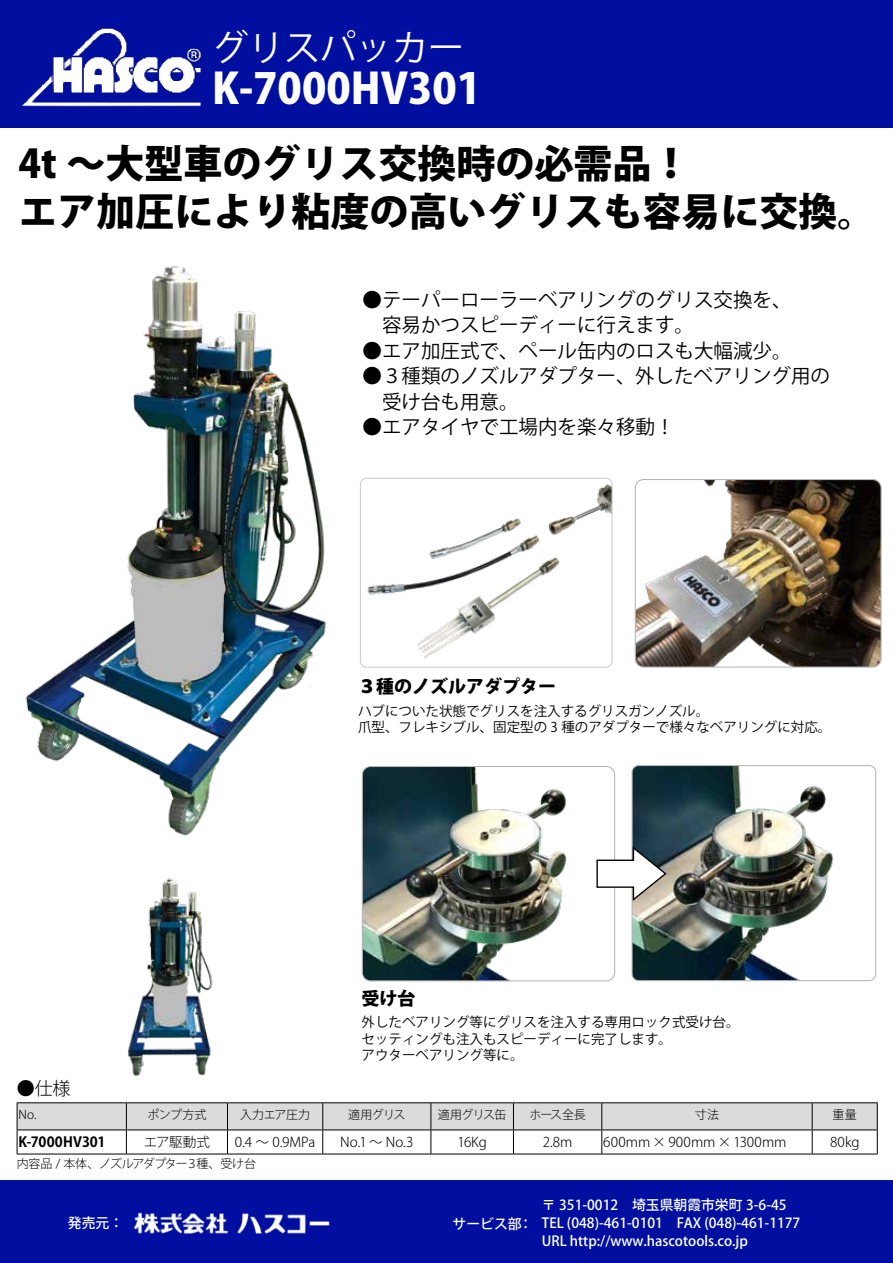
<style>
.page{position:relative;width:893px;height:1263px;background:#fff}
.page>*{position:absolute;margin:0;border:0;box-sizing:border-box;transform-origin:0 0}
.t1{font:800 42px "Koz Go Pro";color:#fff}
.t2{font:800 39px/48px "Koz Go Pro";color:#000}
.t3{font:36px "Koz Go Pro";color:#fff}
.t4{font:19.5px/25.5px "Koz Go Pro";color:#000}
.t5{font:800 18px "Koz Go Pro";color:#000}
.t6{font:300 18px "Koz Go Pro";color:#000}
.t7{font:700 13.95px "Koz Go Pro";letter-spacing:.005em;color:#000}
.t8{font:500 13.8px/18.1px "Koz Go Pro";color:#fff}
.t9{font:13.5px/16.5px "Koz Go Pro";color:#000}
.t10{font:300 13.5px "Koz Go Pro";color:#000}
.t11{font:300 12px "Koz Go Pro";letter-spacing:-.04em;color:#000}
.t12{font:300 12px "Koz Go Pro";letter-spacing:-.075em;color:#000}
</style>
<div class="page">
<div style="left:0;top:0;width:893px;height:128px;background:#000f9f"></div>
<img style="left:22px;top:28px;width:179px;height:80px">
<div style="left:0;top:1180px;width:893px;height:83px;background:#000f9f"></div>
<img style="left:133px;top:1212px;width:197px;height:22px">
<img style="left:362px;top:766px;width:204px;height:215px">
<div style="left:362px;top:766px;width:253px;height:215px;border:1px solid #b5b6b6;border-radius:8px"></div>
<img style="left:360px;top:478px;width:252px;height:188px">
<div style="left:360px;top:478px;width:252px;height:190px;border:1px solid #c9caca;border-radius:6px"></div>
<hr style="left:17px;top:1102px;width:109px;height:1px;background:#000">
<hr style="left:126px;top:1102px;width:101px;height:1px;background:#000">
<hr style="left:227px;top:1102px;width:96px;height:1px;background:#000">
<hr style="left:323px;top:1102px;width:108px;height:1px;background:#000">
<hr style="left:431px;top:1102px;width:82px;height:1px;background:#000">
<hr style="left:513px;top:1102px;width:89px;height:1px;background:#000">
<hr style="left:602px;top:1102px;width:210px;height:1px;background:#000">
<hr style="left:812px;top:1102px;width:66px;height:1px;background:#000">
<svg style="left:17px;top:1103px;width:861px;height:51px"></svg>
<hr style="left:17px;top:1154px;width:109px;height:1px;background:#000">
<hr style="left:126px;top:1154px;width:101px;height:1px;background:#000">
<hr style="left:227px;top:1154px;width:96px;height:1px;background:#000">
<hr style="left:323px;top:1154px;width:108px;height:1px;background:#000">
<hr style="left:431px;top:1154px;width:82px;height:1px;background:#000">
<hr style="left:513px;top:1154px;width:89px;height:1px;background:#000">
<hr style="left:602px;top:1154px;width:210px;height:1px;background:#000">
<hr style="left:812px;top:1154px;width:66px;height:1px;background:#000">
<img style="left:25px;top:266px;width:301px;height:570px">
<img style="left:633px;top:767px;width:243px;height:214px">
<div style="left:631px;top:765px;width:245px;height:216px;border:1px solid #b5b6b6;border-radius:7px"></div>
<img style="left:636px;top:480px;width:244px;height:186px">
<div style="left:635px;top:479px;width:247px;height:189px;border:1px solid #b5b6b6;border-radius:8px"></div>
<img style="left:127px;top:878px;width:86px;height:198px">
<svg style="left:596px;top:845px;width:72px;height:56px"></svg>
<h3 class="t3" style="left:212px;top:24px;width:253px">グリスパッカー</h3>
<h1 class="t1" style="left:212px;top:61px;width:271px">K-7000HV301</h1>
<h2 class="t2" style="left:19px;top:143px;width:860px">t4 ～大型車のグリス交換時の必需品!<br>エア加圧により粘度の高いグリスも容易に交換。</h2>
<h3 class="t4" style="left:362px;top:287px;width:430px">●テーパーローラーベアリングのグリス交換を、　容易かつスピーディーに行えます。</h3>
<h3 class="t4" style="left:362px;top:338px;width:430px">●エア加圧式で、ペール缶内のロスも大幅減少。</h3>
<h3 class="t4" style="left:362px;top:364px;width:469px">●３種類のノズルアダプター、外したベアリング用の　受け台も用意。</h3>
<h3 class="t4" style="left:362px;top:415px;width:313px">●エアタイヤで工場内を楽々移動!</h3>
<h3 class="t5" style="left:358px;top:675px;width:199px">３種のノズルアダプター</h3>
<p class="t9" style="left:358px;top:703px;width:475px">ハブについた状態でグリスを注入するグリスガンノズル。<br>爪型、フレキシブル、固定型の 3 種のアダプターで様々なベアリングに対応。</p>
<h3 class="t5" style="left:362px;top:987px;width:55px">受け台</h3>
<p class="t9" style="left:362px;top:1014px;width:379px">外したベアリング等にグリスを注入する専用ロック式受け台。セッティングも注入もスピーディーに完了します。<br>アウターベアリング等に。</p>
<h3 class="t6" style="left:17px;top:1077px;width:55px">●仕様</h3>
<p class="t11" style="left:18px;top:1107px;width:19px">No.</p>
<p class="t11" style="left:147px;top:1107px;width:61px">ポンプ方式</p>
<p class="t11" style="left:240px;top:1107px;width:72px">入力エア圧力</p>
<p class="t11" style="left:348px;top:1107px;width:59px">適用グリス</p>
<p class="t11" style="left:438px;top:1107px;width:70px">適用グリス缶</p>
<p class="t11" style="left:529px;top:1107px;width:58px">ホース全長</p>
<p class="t11" style="left:695px;top:1107px;width:26px">寸法</p>
<p class="t11" style="left:833px;top:1107px;width:26px">重量</p>
<p class="t7" style="left:18px;top:1133px;width:88px">K-7000HV301</p>
<p class="t10" style="left:144px;top:1133px;width:67px">エア駆動式</p>
<p class="t10" style="left:235px;top:1133px;width:82px">0.4 ～ 0.9MPa</p>
<p class="t10" style="left:340px;top:1133px;width:75px">No.1 ～ No.3</p>
<p class="t10" style="left:457px;top:1133px;width:31px">16Kg</p>
<p class="t10" style="left:543px;top:1133px;width:31px">2.8m</p>
<p class="t10" style="left:603px;top:1133px;width:185px">600mm × 900mm × 1300mm</p>
<p class="t10" style="left:830px;top:1133px;width:31px">80kg</p>
<p class="t12" style="left:17px;top:1155px;width:172px">内容品 / 本体、ノズルアダプター</p>
<p class="t11" style="left:186px;top:1155px;width:72px">３種、受け台</p>
<p class="t8" style="left:68px;top:1215px;width:57px">発売元：</p>
<p class="t8" style="left:453px;top:1215px;width:71px">サービス部</p>
<p class="t8" style="left:519px;top:1215px;width:15px">：</p>
<p class="t8" style="left:542px;top:1197px;width:260px">〒 351-0012　埼玉県朝霞市栄町 3-6-45<br>TEL (048)-461-0101　FAX )048(-461-1177<br>URL http://www.hascotools.co j p.</p>
</div>
